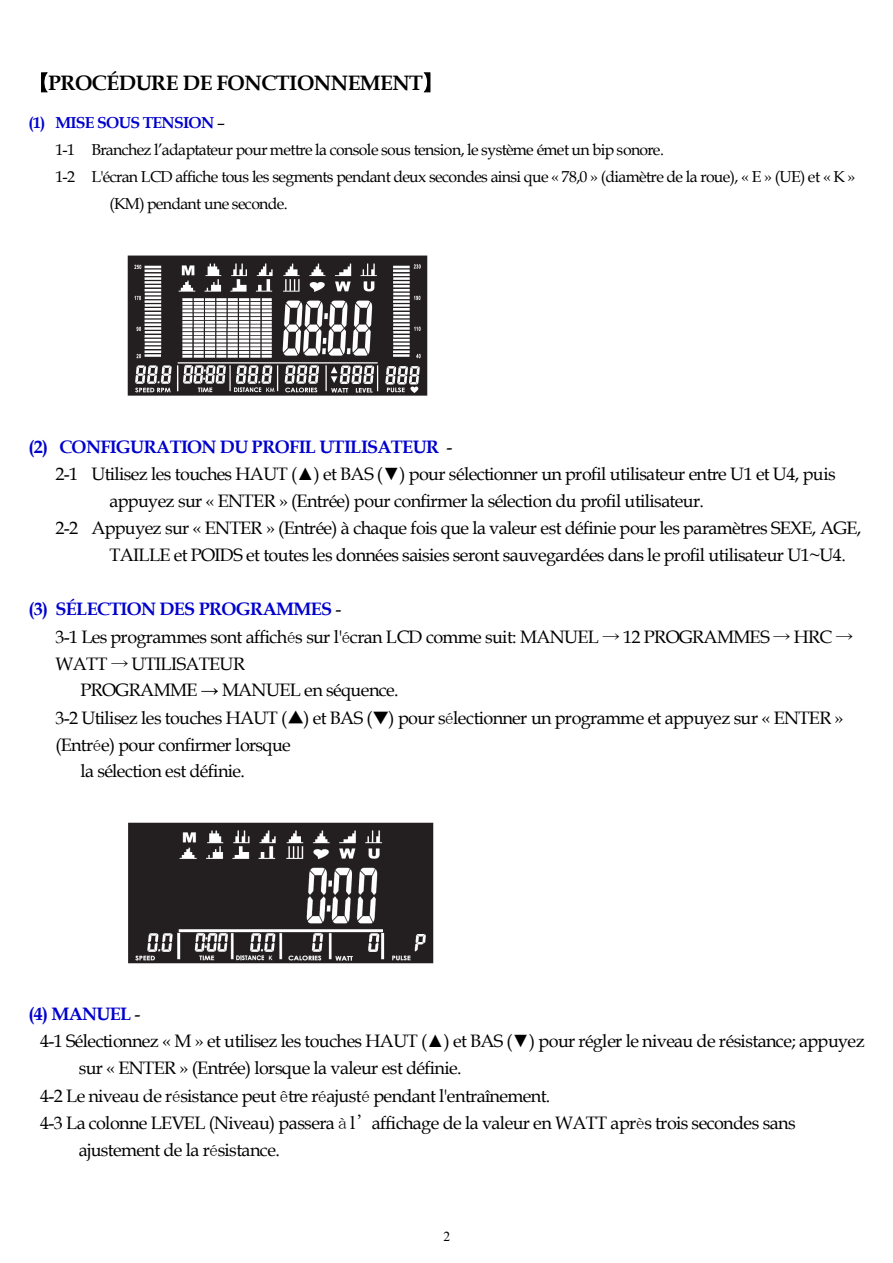
<style>
.page{position:relative;width:893px;height:1263px;background:#fff}
.page>*{position:absolute;margin:0;border:0;box-sizing:border-box;transform-origin:0 0}
.t1{font:700 20.85px "Book Antiqua";letter-spacing:-.025em;color:#000}
.t2{font:18px "Book Antiqua";letter-spacing:-.035em;color:#000}
.t3{font:700 18px "Book Antiqua";letter-spacing:-.035em;color:#00c}
.t4{font:15.9px "Book Antiqua";letter-spacing:-.04em;color:#000}
.t5{font:700 15.9px "Book Antiqua";letter-spacing:-.045em;color:#00c}
.t6{font:13.65px "Times New Roman";color:#000}
.s1{font-family:"MS Mincho";font-weight:400;font-size:20.4px}
.s2{font-weight:400;color:#000}
.s3{font-family:"MS Mincho"}
</style>
<div class="page">
<img style="left:127px;top:256px;width:300px;height:139px">
<img style="left:128px;top:822px;width:305px;height:141px">
<p class="t1" style="left:28px;top:71px;width:416px"><span class="s1">【</span>PROCÉDURE DE FONCTIONNEMENT<span class="s1">】</span></p>
<p class="t5" style="left:28px;top:113px;width:198px">(1) MISE SOUS TENSION <span class="s2">–</span></p>
<p class="t4" style="left:55px;top:140px;width:610px">1-1 Branchez l’adaptateur pour mettre la console sous tension, le système émet un bip sonore.</p>
<p class="t4" style="left:55px;top:167px;width:801px">1-2 L'écran LCD affiche tous les segments pendant deux secondes ainsi que « 78,0 » (diamètre de la roue), « E » (UE) et « K »</p>
<p class="t4" style="left:109px;top:194px;width:180px">(KM) pendant une seconde.</p>
<p class="t3" style="left:28px;top:436px;width:425px">(2) CONFIGURATION DU PROFIL UTILISATEUR <span class="s2">-</span></p>
<p class="t2" style="left:55px;top:463px;width:782px">2-1 Utilisez les touches HAUT (▲) et BAS (▼) pour sélectionner un profil utilisateur entre U1 et U4, puis</p>
<p class="t2" style="left:109px;top:490px;width:596px">appuyez sur « ENTER » (Entrée) pour confirmer la sélection du profil utilisateur.</p>
<p class="t2" style="left:55px;top:517px;width:807px">2-2 Appuyez sur « ENTER » (Entrée) à chaque fois que la valeur est définie pour les paramètres SEXE, AGE,</p>
<p class="t2" style="left:109px;top:544px;width:738px">TAILLE et POIDS et toutes les données saisies seront sauvegardées dans le profil utilisateur U1~U4.</p>
<p class="t3" style="left:28px;top:598px;width:315px">(3) SÉLECTION DES PROGRAMMES <span class="s2">-</span></p>
<p class="t2" style="left:55px;top:626px;width:800px">3-1 Les programmes sont affich<span class="s3">é</span>s sur l'<span class="s3">é</span>cran LCD comme suit: MANUEL <span class="s3">→</span> 12 PROGRAMMES <span class="s3">→</span> HRC <span class="s3">→</span></p>
<p class="t2" style="left:55px;top:653px;width:191px">WATT <span class="s3">→</span> UTILISATEUR</p>
<p class="t2" style="left:81px;top:679px;width:320px">PROGRAMME → MANUEL en séquence.</p>
<p class="t2" style="left:55px;top:707px;width:790px">3-2 Utilisez les touches HAUT (<span class="s3">▲</span>) et BAS (<span class="s3">▼</span>) pour s<span class="s3">é</span>lectionner un programme et appuyez sur « ENTER »</p>
<p class="t2" style="left:55px;top:734px;width:237px">(Entr<span class="s3">é</span>e) pour confirmer lorsque</p>
<p class="t2" style="left:81px;top:760px;width:166px">la sélection est définie.</p>
<p class="t3" style="left:28px;top:1003px;width:114px">(4) MANUEL <span class="s2">-</span></p>
<p class="t2" style="left:40px;top:1030px;width:826px">4-1 Sélectionnez « M » et utilisez les touches HAUT (▲) et BAS (▼) pour régler le niveau de résistance; appuyez</p>
<p class="t2" style="left:79px;top:1057px;width:384px">sur « ENTER » (Entrée) lorsque la valeur est définie.</p>
<p class="t2" style="left:40px;top:1085px;width:511px">4-2 Le niveau de r<span class="s3">é</span>sistance peut <span class="s3">ê</span>tre r<span class="s3">é</span>ajust<span class="s3">é</span> pendant l'entraînement.</p>
<p class="t2" style="left:40px;top:1112px;width:757px">4-3 La colonne LEVEL (Niveau) passera <span class="s3">à</span> l<span class="s3">’</span>affichage de la valeur en WATT apr<span class="s3">è</span>s trois secondes sans</p>
<p class="t2" style="left:79px;top:1139px;width:203px">ajustement de la r<span class="s3">é</span>sistance.</p>
<p class="t6" style="left:444px;top:1228px;width:8px">2</p>
</div>
